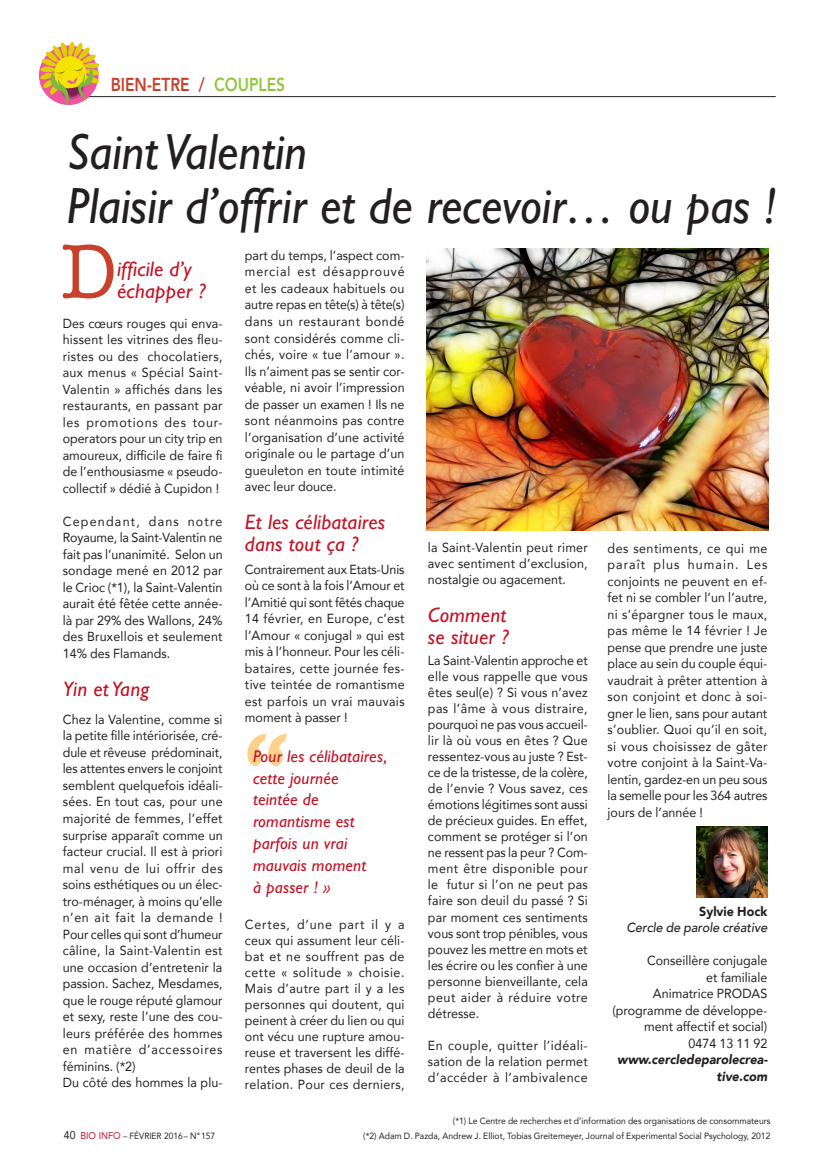
<style>
.page{position:relative;width:830px;height:1170px;background:#fff}
.page>*{position:absolute;margin:0;border:0;box-sizing:border-box;transform-origin:0 0}
.texte_courant_lettri{font:79.65px "American Typewriter";color:#c9402b;scale:.95 1}
.titres_articles{font:italic 51.15px "Gill Sans Std";color:#231f20;scale:.95 1}
.exergue{font:italic 21px/21.9px "Gill Sans Std";letter-spacing:.01em;color:#c41324}
.t1{font:800 18.75px "Avenir";color:#c9402b;scale:.83 1}
.exergue-2{font:italic 17.1px/21.9px "Gill Sans Std";letter-spacing:.01em;color:#c41324}
.texte_courant_sans{font:13.2px/16.5px "Avenir";letter-spacing:.005em;color:#231f20;text-align:justify;scale:.95 1}
.texte_courant_sans-2{font:italic 900 13.2px/16.5px "Avenir";color:#231f20;text-align:right;scale:.95 1}
.texte_courant_sans-3{font:italic 500 13.2px "Avenir";color:#231f20;scale:.95 1}
.texte_courant_sans-4{font:900 13.2px "Avenir";color:#231f20;scale:.95 1}
.texte_courant_sans-5{font:9px "Avenir";color:#231f20;scale:.95 1}
.texte_courant_sans-6{font:9px "Avenir";color:#231f20;scale:.93 1}
.s1{color:#92c73d}
.s2{font-size:11.25px}
.s3{font-size:9.75px;color:#c3102e}
</style>
<div class="page">
<hr style="left:80px;top:96px;width:695px;height:1px;background:#231f20">
<img style="left:426px;top:248px;width:342px;height:282px">
<svg style="left:247px;top:734px;width:40px;height:32px"></svg>
<img style="left:696px;top:826px;width:71px;height:70px">
<svg style="left:38px;top:41px;width:66px;height:64px"></svg>
<p class="t1" style="left:111px;top:69px;width:212px">BIEN-ETRE / <span class="s1">COUPLES</span></p>
<p class="titres_articles" style="left:67px;top:122px;width:254px">Saint Valentin</p>
<p class="titres_articles" style="left:67px;top:176px;width:747px">Plaisir d’offrir et de recevoir… ou pas !</p>
<p class="exergue" style="left:117px;top:258px;width:90px">ifficile d’y échapper ?</p>
<p class="texte_courant_sans" style="left:63px;top:314px;width:170px">Des cœurs rouges qui enva&shy;hissent les vitrines des fleu&shy;ristes ou des chocolatiers, aux menus « Spécial Saint-Valentin » affichés dans les restaurants, en passant par les promotions des tour&shy;operators pour un city trip en amoureux, difficile de faire fi de l’enthousiasme « pseudo&shy;collectif » dédié à Cupidon !</p>
<p class="texte_courant_sans" style="left:63px;top:512px;width:170px">Cependant, dans notre Royaume, la Saint-Valentin ne fait pas l’unanimité. Selon un sondage mené en 2012 par le Crioc (*1), la Saint-Valentin aurait été fêtée cette année&shy;là par 29% des Wallons, 24% des Bruxellois et seulement 14% des Flamands.</p>
<p class="exergue" style="left:63px;top:678px;width:88px">Yin et Yang</p>
<p class="texte_courant_sans" style="left:63px;top:710px;width:170px">Chez la Valentine, comme si la petite fille intériorisée, cré&shy;dule et rêveuse prédominait, les attentes envers le conjoint semblent quelquefois idéali&shy;sées. En tout cas, pour une majorité de femmes, l’effet surprise apparaît comme un facteur crucial. Il est à priori mal venu de lui offrir des soins esthétiques ou un élec&shy;tro-ménager, à moins qu’elle n’en ait fait la demande !<br>Pour celles qui sont d’humeur câline, la Saint-Valentin est une occasion d’entretenir la passion. Sachez, Mesdames, que le rouge réputé glamour et sexy, reste l’une des cou&shy;leurs préférée des hommes en matière d’accessoires féminins. (*2)</p>
<p class="texte_courant_sans" style="left:63px;top:1073px;width:170px">Du côté des hommes la plu-</p>
<p class="texte_courant_lettri" style="left:61px;top:210px;width:60px">D</p>
<p class="texte_courant_sans" style="left:245px;top:247px;width:169px">part du temps, l’aspect com&shy;mercial est désapprouvé et les cadeaux habituels ou autre repas en tête(s) à tête(s) dans un restaurant bondé sont considérés comme cli&shy;chés, voire « tue l’amour ».<br>Ils n’aiment pas se sentir cor&shy;véable, ni avoir l’impression de passer un examen ! Ils ne sont néanmoins pas contre l’organisation d’une activité originale ou le partage d’un gueuleton en toute intimité avec leur douce.</p>
<p class="exergue" style="left:245px;top:511px;width:142px">Et les célibataires dans tout ça ?</p>
<p class="texte_courant_sans" style="left:245px;top:560px;width:169px">Contrairement aux Etats-Unis où ce sont à la fois l’Amour et l’Amitié qui sont fêtés chaque 14 février, en Europe, c’est l’Amour « conjugal » qui est mis à l’honneur. Pour les céli&shy;bataires, cette journée fes&shy;tive teintée de romantisme est parfois un vrai mauvais moment à passer !</p>
<p class="texte_courant_sans" style="left:428px;top:539px;width:170px;line-height:16px">la Saint-Valentin peut rimer avec sentiment d’exclusion, nostalgie ou agacement.</p>
<p class="exergue" style="left:428px;top:604px;width:80px">Comment</p>
<p class="exergue" style="left:428px;top:626px;width:82px">se situer ?</p>
<p class="texte_courant_sans" style="left:428px;top:651px;width:170px;line-height:16px">La Saint-Valentin approche et elle vous rappelle que vous êtes seul(e) ? Si vous n’avez pas l’âme à vous distraire, pourquoi ne pas vous accueil&shy;lir là où vous en êtes ? Que ressentez-vous au juste ? Est&shy;ce de la tristesse, de la colère, de l’envie ? Vous savez, ces émotions légitimes sont aussi de précieux guides. En effet, comment se protéger si l’on ne ressent pas la peur ? Com&shy;ment être disponible pour le futur si l’on ne peut pas faire son deuil du passé ? Si par moment ces sentiments vous sont trop pénibles, vous pouvez les mettre en mots et les écrire ou les confier à une personne bienveillante, cela peut aider à réduire votre détresse.</p>
<p class="texte_courant_sans" style="left:428px;top:1036px;width:170px;line-height:16px">En couple, quitter l’idéali&shy;sation de la relation permet d’accéder à l’ambivalence</p>
<p class="texte_courant_sans" style="left:607px;top:539px;width:170px">des sentiments, ce qui me paraît plus humain. Les conjoints ne peuvent en ef&shy;fet ni se combler l’un l’autre, ni s’épargner tous le maux, pas même le 14 février ! Je pense que prendre une juste place au sein du couple équi&shy;vaudrait à prêter attention à son conjoint et donc à soi&shy;gner le lien, sans pour autant s’oublier. Quoi qu’il en soit, si vous choisissez de gâter votre conjoint à la Saint-Va&shy;lentin, gardez-en un peu sous la semelle pour les 364 autres jours de l’année !</p>
<p class="exergue-2" style="left:253px;top:745px;width:135px">Pour les célibataires, cette journée</p>
<p class="exergue-2" style="left:253px;top:788px;width:115px">teintée de romantisme est parfois un vrai mauvais moment</p>
<p class="exergue-2" style="left:253px;top:876px;width:79px">à passer ! »</p>
<p class="texte_courant_sans-4" style="left:698px;top:899px;width:73px">Sylvie Hock</p>
<p class="texte_courant_sans-3" style="left:626px;top:919px;width:150px">Cercle de parole créative</p>
<p class="texte_courant_sans" style="left:646px;top:952px;width:128px">Conseillère conjugale</p>
<p class="texte_courant_sans" style="left:706px;top:968px;width:66px">et familiale</p>
<p class="texte_courant_sans" style="left:652px;top:985px;width:122px">Animatrice PRODAS</p>
<p class="texte_courant_sans" style="left:612px;top:1001px;width:164px;text-align:right">(programme de développe&shy;ment affectif et social)</p>
<p class="texte_courant_sans" style="left:688px;top:1034px;width:84px">0474 13 11 92</p>
<p class="texte_courant_sans-2" style="left:617px;top:1051px;width:160px">www.cercledeparolecrea&shy;tive.com</p>
<p class="texte_courant_sans" style="left:245px;top:915px;width:169px;line-height:16px">Certes, d’une part il y a ceux qui assument leur céli&shy;bat et ne souffrent pas de cette « solitude » choisie.<br>Mais d’autre part il y a les personnes qui doutent, qui peinent à créer du lien ou qui ont vécu une rupture amou&shy;reuse et traversent les diffé&shy;rentes phases de deuil de la relation. Pour ces derniers,</p>
<p class="texte_courant_sans-6" style="left:64px;top:1128px;width:164px"><span class="s2">40</span> <span class="s3">BIO INFO</span> – FÉVRIER 2016– N°157</p>
<p class="texte_courant_sans-5" style="left:453px;top:1113px;width:335px">(*1) Le Centre de recherches et d’information des organisations de consommateurs</p>
<p class="texte_courant_sans-5" style="left:363px;top:1128px;width:430px">(*2) Adam D. Pazda, Andrew J. Elliot, Tobias Greitemeyer, Journal of Experimental Social Psychology, 2012</p>
</div>
